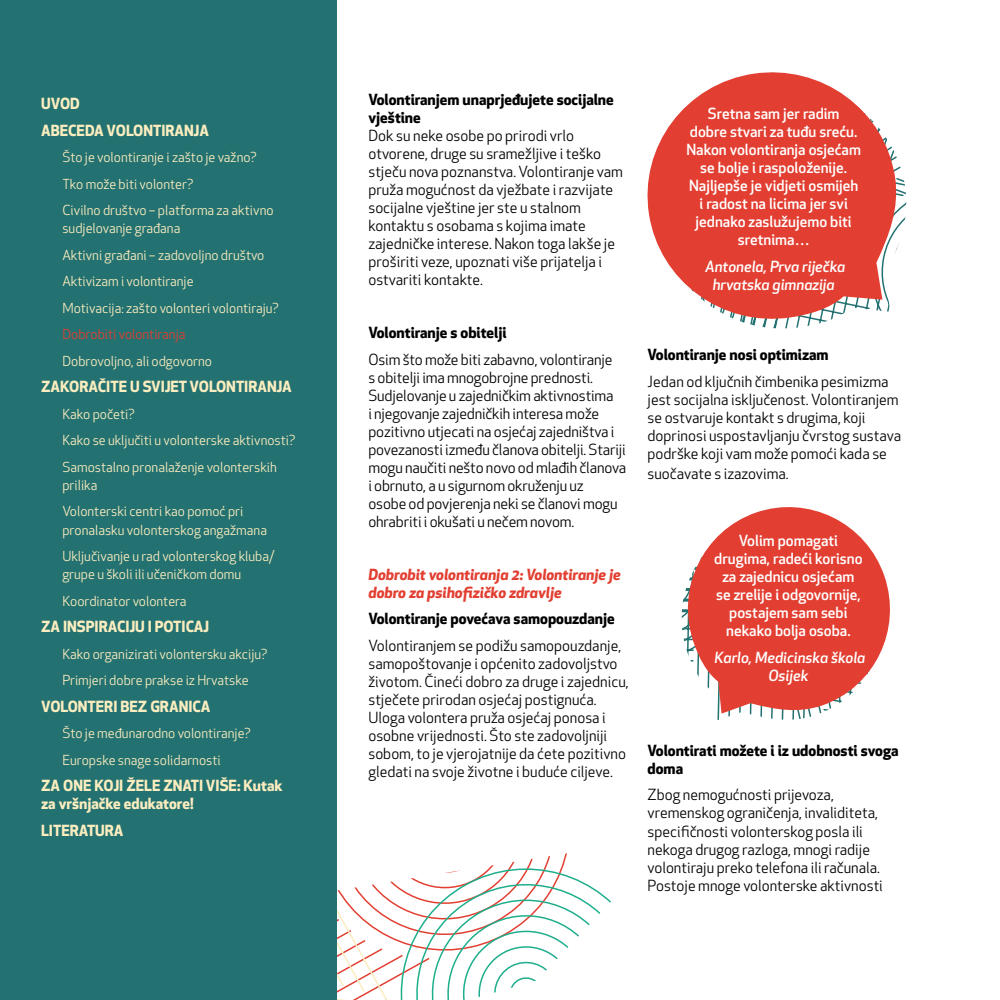
<style>
.page{position:relative;width:1000px;height:1000px;background:#fff}
.page>*{position:absolute;margin:0;border:0;box-sizing:border-box;transform-origin:0 0}
.t1{font:15px/18px "Apex New";color:#000}
.t2{font:500 15px/18px "Apex New";color:#fff;text-align:center}
.t3{font:700 15px/18px "Apex New";color:#000}
.t4{font:700 15px/26.5px "Apex New";color:#fbedbf}
.t5{font:italic 500 15px/18px "Apex New";color:#fff;text-align:center}
.t6{font:italic 700 15px/18px "Apex New";color:#e23f32}
.t7{font:13.5px/26.5px "Apex New";color:#fbedbf}
.t8{font:13.5px "Apex New";color:#e23f32}
</style>
<div class="page">
<svg style="left:337px;top:853px;width:274px;height:146px"></svg>
<div style="left:0;top:0;width:337px;height:999px;background:#237170"></div>
<svg style="left:647px;top:72px;width:252px;height:255px;fill:#e23f32"></svg>
<svg style="left:681px;top:507px;width:209px;height:206px;fill:#e23f32"></svg>
<p class="t4" style="left:41px;top:90px;width:169px">UVOD<br>ABECEDA VOLONTIRANJA</p>
<p class="t7" style="left:62px;top:144px;width:213px">Što je volontiranje i zašto je važno?<br>Tko može biti volonter?<br>Civilno društvo – platforma za aktivno</p>
<p class="t7" style="left:62px;top:215px;width:218px">sudjelovanje građana<br>Aktivni građani – zadovoljno društvo<br>Aktivizam i volontiranje<br>Motivacija: zašto volonteri volontiraju?</p>
<p class="t8" style="left:62px;top:326px;width:124px">Dobrobiti volontiranja</p>
<p class="t7" style="left:62px;top:347px;width:151px">Dobrovoljno, ali odgovorno</p>
<p class="t4" style="left:41px;top:373px;width:252px">ZAKORAČITE U SVIJET VOLONTIRANJA</p>
<p class="t7" style="left:62px;top:400px;width:234px">Kako početi?<br>Kako se uključiti u volonterske aktivnosti?<br>Samostalno pronalaženje volonterskih</p>
<p class="t7" style="left:62px;top:471px;width:182px">prilika<br>Volonterski centri kao pomoć pri</p>
<p class="t7" style="left:62px;top:516px;width:213px">pronalasku volonterskog angažmana<br>Uključivanje u rad volonterskog kluba/</p>
<p class="t7" style="left:62px;top:560px;width:180px">grupe u školi ili učeničkom domu<br>Koordinator volontera</p>
<p class="t4" style="left:41px;top:612px;width:169px">ZA INSPIRACIJU I POTICAJ</p>
<p class="t7" style="left:62px;top:640px;width:206px">Kako organizirati volontersku akciju?<br>Primjeri dobre prakse iz Hrvatske</p>
<p class="t4" style="left:41px;top:692px;width:171px">VOLONTERI BEZ GRANICA</p>
<p class="t7" style="left:62px;top:719px;width:190px">Što je međunarodno volontiranje?<br>Europske snage solidarnosti</p>
<p class="t4" style="left:41px;top:775px;width:243px;line-height:18px">ZA ONE KOJI ŽELE ZNATI VIŠE: Kutak za vršnjačke edukatore!</p>
<p class="t4" style="left:41px;top:816px;width:84px">LITERATURA</p>
<p class="t3" style="left:368px;top:90px;width:247px">Volontiranjem unaprjeđujete socijalne vještine</p>
<p class="t1" style="left:368px;top:126px;width:256px">Dok su neke osobe po prirodi vrlo otvorene, druge su sramežljive i teško stječu nova poznanstva. Volontiranje vam pruža mogućnost da vježbate i razvijate socijalne vještine jer ste u stalnom kontaktu s osobama s kojima imate zajedničke interese. Nakon toga lakše je proširiti veze, upoznati više prijatelja i ostvariti kontakte.</p>
<p class="t3" style="left:368px;top:323px;width:139px">Volontiranje s obitelji</p>
<p class="t1" style="left:368px;top:350px;width:259px">Osim što može biti zabavno, volontiranje<br>s obitelji ima mnogobrojne prednosti.<br>Sudjelovanje u zajedničkim aktivnostima<br>i njegovanje zajedničkih interesa može pozitivno utjecati na osjećaj zajedništva i povezanosti između članova obitelji. Stariji mogu naučiti nešto novo od mlađih članova i obrnuto, a u sigurnom okruženju uz<br>osobe od povjerenja neki se članovi mogu ohrabriti i okušati u nečem novom.</p>
<p class="t6" style="left:368px;top:564px;width:254px">Dobrobit volontiranja 2: Volontiranje je dobro za psihofizičko zdravlje</p>
<p class="t3" style="left:368px;top:609px;width:248px">Volontiranje povećava samopouzdanje</p>
<p class="t1" style="left:368px;top:636px;width:262px">Volontiranjem se podižu samopouzdanje, samopoštovanje i općenito zadovoljstvo životom. Čineći dobro za druge i zajednicu, stječete prirodan osjećaj postignuća.<br>Uloga volontera pruža osjećaj ponosa i osobne vrijednosti. Što ste zadovoljniji sobom, to je vjerojatnije da ćete pozitivno gledati na svoje životne i buduće ciljeve.</p>
<p class="t2" style="left:686px;top:105px;width:176px">Sretna sam jer radim<br>dobre stvari za tuđu sreću.<br>Nakon volontiranja osjećam se bolje i raspoloženije.<br>Najljepše je vidjeti osmijeh i radost na licima jer svi jednako zaslužujemo biti sretnima…</p>
<p class="t5" style="left:705px;top:257px;width:141px">Antonela, Prva riječka hrvatska gimnazija</p>
<p class="t3" style="left:647px;top:345px;width:182px">Volontiranje nosi optimizam</p>
<p class="t1" style="left:647px;top:372px;width:255px">Jedan od ključnih čimbenika pesimizma jest socijalna isključenost. Volontiranjem se ostvaruje kontakt s drugima, koji doprinosi uspostavljanju čvrstog sustava podrške koji vam može pomoći kada se</p>
<p class="t1" style="left:647px;top:464px;width:143px">suočavate s izazovima.</p>
<p class="t2" style="left:714px;top:531px;width:150px">Volim pomagati drugima, radeći korisno za zajednicu osjećam se zrelije i odgovornije, postajem sam sebi nekako bolja osoba.</p>
<p class="t5" style="left:714px;top:647px;width:152px">Karlo, Medicinska škola<br>Osijek</p>
<p class="t3" style="left:647px;top:740px;width:252px">Volontirati možete i iz udobnosti svoga doma</p>
<p class="t1" style="left:647px;top:785px;width:237px">Zbog nemogućnosti prijevoza, vremenskog ograničenja, invaliditeta, specifičnosti volonterskog posla ili nekoga drugog razloga, mnogi radije volontiraju preko telefona ili računala.<br>Postoje mnoge volonterske aktivnosti</p>
</div>
